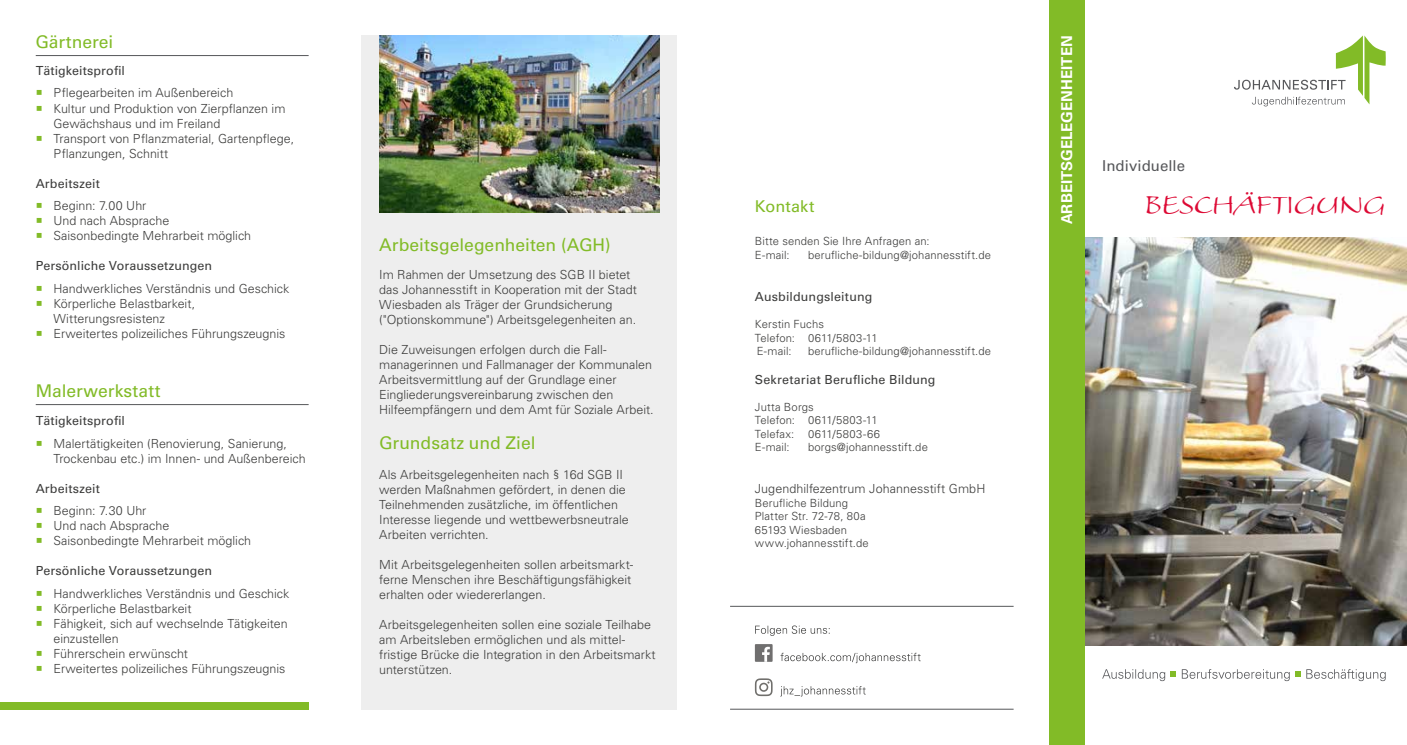
<style>
.page{position:relative;width:1407px;height:745px;background:#fff}
.page>*{position:absolute;margin:0;border:0;box-sizing:border-box;transform-origin:0 0}
.t1{font:22.5px "Alhambra";letter-spacing:.005em;color:#dd0934}
.t2{font:17.5px "Univers LT Std";color:#82bb27}
.t3{font:16.25px "Univers LT Std";letter-spacing:.005em;color:#82bb27}
.t4{font:700 15px "Univers LT Std";color:#fff}
.t5{font:15px "Univers LT Std";color:#56575a}
.t6{font:300 12.5px/15px "Univers LT Std";color:#3c3c3b}
.t7{font:12.5px "Univers LT Std";letter-spacing:.01em;color:#3c3c3b}
.t8{font:300 11.25px/13.5px "Univers LT Std";letter-spacing:.01em;color:#3c3c3b}
</style>
<div class="page">
<svg style="left:1234px;top:35px;width:152px;height:71px"></svg>
<svg style="left:1306px;top:669px;width:79px;height:11px"></svg>
<svg style="left:1295px;top:671px;width:5px;height:5px"></svg>
<svg style="left:1182px;top:669px;width:107px;height:11px"></svg>
<svg style="left:1171px;top:671px;width:5px;height:5px"></svg>
<svg style="left:1102px;top:669px;width:63px;height:11px"></svg>
<img style="left:1084px;top:237px;width:323px;height:408px">
<div style="left:1049px;top:0;width:35px;height:744px;background:#82bb27"></div>
<div style="left:361px;top:35px;width:316px;height:674px;background:#eee"></div>
<hr style="left:36px;top:55px;width:273px;height:1px;background:#56575a">
<hr style="left:36px;top:404px;width:273px;height:1px;background:#56575a">
<img style="left:379px;top:35px;width:280px;height:178px">
<div style="left:0;top:702px;width:308px;height:7px;background:#82bb27"></div>
<hr style="left:730px;top:605px;width:283px;height:1px;background:#56575a">
<hr style="left:730px;top:708px;width:283px;height:1px;background:#56575a">
<svg style="left:755px;top:625px;width:74px;height:10px"></svg>
<svg style="left:755px;top:678px;width:17px;height:17px"></svg>
<div style="left:755px;top:643px;width:17px;height:18px;background:#706f6f"></div>
<svg style="left:762px;top:646px;width:8px;height:15px"></svg>
<svg style="left:780px;top:652px;width:140px;height:10px"></svg>
<svg style="left:780px;top:686px;width:86px;height:10px"></svg>
<h2 class="t2" style="left:35px;top:31px;width:80px">Gärtnerei</h2>
<p class="t7" style="left:36px;top:63px;width:91px">Tätigkeitsprofil</p>
<p class="t6" style="left:53px;top:85px;width:242px">Pflegearbeiten im Außenbereich<br>Kultur und Produktion von Zierpflanzen im Gewächshaus und im Freiland<br>Transport von Pflanzmaterial, Gartenpflege, Pflanzungen, Schnitt</p>
<p class="t7" style="left:36px;top:175px;width:66px">Arbeitszeit</p>
<p class="t6" style="left:53px;top:198px;width:199px">Beginn: 7.00 Uhr<br>Und nach Absprache<br>Saisonbedingte Mehrarbeit möglich</p>
<p class="t7" style="left:36px;top:258px;width:178px">Persönliche Voraussetzungen</p>
<p class="t6" style="left:53px;top:280px;width:237px">Handwerkliches Verständnis und Geschick Körperliche Belastbarkeit, Witterungsresistenz<br>Erweitertes polizeiliches Führungszeugnis</p>
<h2 class="t2" style="left:36px;top:380px;width:126px">Malerwerkstatt</h2>
<p class="t7" style="left:36px;top:413px;width:91px">Tätigkeitsprofil</p>
<p class="t6" style="left:53px;top:435px;width:254px">Malertätigkeiten (Renovierung, Sanierung,<br>Trockenbau etc.) im Innen- und Außenbereich</p>
<p class="t7" style="left:36px;top:480px;width:66px">Arbeitszeit</p>
<p class="t6" style="left:53px;top:503px;width:199px">Beginn: 7.30 Uhr<br>Und nach Absprache<br>Saisonbedingte Mehrarbeit möglich</p>
<p class="t7" style="left:36px;top:563px;width:178px">Persönliche Voraussetzungen</p>
<p class="t6" style="left:53px;top:585px;width:237px">Handwerkliches Verständnis und Geschick Körperliche Belastbarkeit<br>Fähigkeit, sich auf wechselnde Tätigkeiten einzustellen<br>Führerschein erwünscht<br>Erweitertes polizeiliches Führungszeugnis</p>
<h2 class="t2" style="left:379px;top:233px;width:233px">Arbeitsgelegenheiten (AGH)</h2>
<p class="t6" style="left:379px;top:267px;width:259px">Im Rahmen der Umsetzung des SGB II bietet das Johannesstift in Kooperation mit der Stadt Wiesbaden als Träger der Grundsicherung ("Optionskommune") Arbeitsgelegenheiten an.</p>
<p class="t6" style="left:379px;top:342px;width:276px">Die Zuweisungen erfolgen durch die Fall&shy;managerinnen und Fallmanager der Kommunalen Arbeitsvermittlung auf der Grundlage einer Eingliederungsvereinbarung zwischen den Hilfeempfängern und dem Amt für Soziale Arbeit.</p>
<h2 class="t2" style="left:379px;top:431px;width:158px">Grundsatz und Ziel</h2>
<p class="t6" style="left:379px;top:466px;width:251px">Als Arbeitsgelegenheiten nach § 16d SGB II werden Maßnahmen gefördert, in denen die Teilnehmenden zusätzliche, im öffentlichen Interesse liegende und wettbewerbsneutrale Arbeiten verrichten.</p>
<p class="t6" style="left:379px;top:556px;width:256px">Mit Arbeitsgelegenheiten sollen arbeitsmarkt&shy;ferne Menschen ihre Beschäftigungsfähigkeit erhalten oder wiedererlangen.</p>
<p class="t6" style="left:379px;top:616px;width:278px">Arbeitsgelegenheiten sollen eine soziale Teilhabe am Arbeitsleben ermöglichen und als mittel&shy;fristige Brücke die Integration in den Arbeitsmarkt unterstützen.</p>
<h3 class="t3" style="left:755px;top:197px;width:61px">Kontakt</h3>
<p class="t8" style="left:755px;top:234px;width:176px">Bitte senden Sie Ihre Anfragen an:<br>E-mail:</p>
<p class="t8" style="left:808px;top:248px;width:185px">berufliche-bildung@johannesstift.de</p>
<p class="t7" style="left:755px;top:289px;width:119px">Ausbildungsleitung</p>
<p class="t8" style="left:755px;top:317px;width:124px">Kerstin Fuchs<br>Telefon: 0611/5803-11<br>E-mail:</p>
<p class="t8" style="left:808px;top:344px;width:185px">berufliche-bildung@johannesstift.de</p>
<p class="t7" style="left:755px;top:371px;width:182px">Sekretariat Berufliche Bildung</p>
<p class="t8" style="left:755px;top:399px;width:127px">Jutta Borgs<br>Telefon: 0611/5803-11<br>Telefax: 0611/5803-66<br>E-mail:</p>
<p class="t8" style="left:808px;top:440px;width:121px">borgs@johannesstift.de</p>
<p class="t6" style="left:755px;top:481px;width:232px">Jugendhilfezentrum Johannesstift GmbH</p>
<p class="t8" style="left:755px;top:495px;width:115px">Berufliche Bildung<br>Platter Str. 72-78, 80a<br>65193 Wiesbaden www.johannesstift.de</p>
<p class="t4" style="left:1058px;top:224px;width:190px;rotate:-90deg">ARBEITSGELEGENHEITEN</p>
<p class="t4" style="left:1058px;top:136px;width:88px;rotate:-90deg">GÄRTNEREI</p>
<p class="t5" style="left:1102px;top:156px;width:84px">Individuelle</p>
<h1 class="t1" style="left:1145px;top:190px;width:242px">BESCHÄFTIGUNG</h1>
</div>
